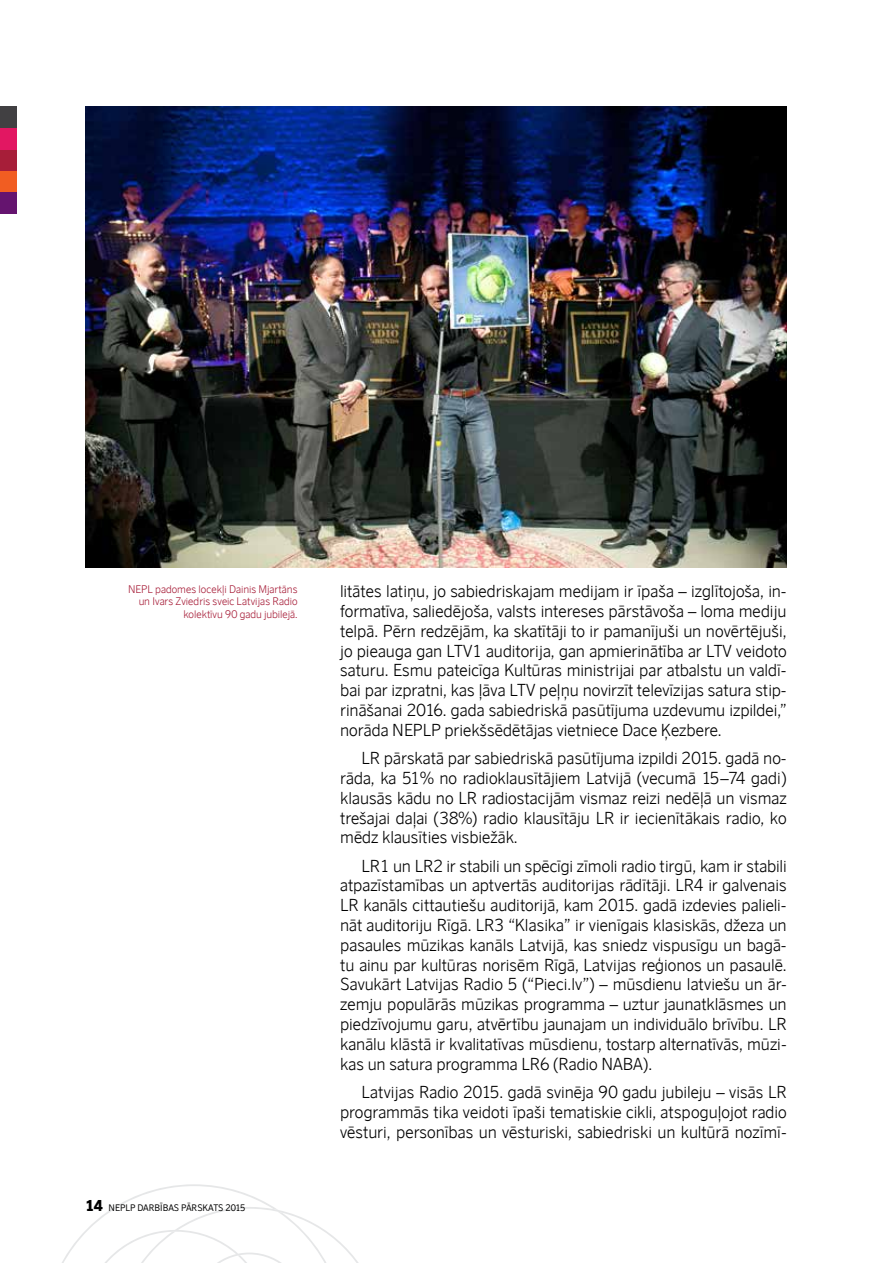
<style>
.page{position:relative;width:893px;height:1263px;background:#fff}
.page>*{position:absolute;margin:0;border:0;box-sizing:border-box;transform-origin:0 0}
.t1{font:300 16.5px/19.8px "Scandinavian Balt";color:#000}
.t2{font:300 10.5px/12.6px "Scandinavian Balt";color:#a71e39;text-align:right}
.t3{font:9px "Scandinavian Balt";color:#000}
.s1{font-weight:900;font-size:15px}
</style>
<div class="page">
<div style="left:0;top:192px;width:17px;height:22px;background:#65146f"></div>
<div style="left:0;top:171px;width:17px;height:21px;background:#f15d22"></div>
<div style="left:0;top:149px;width:17px;height:22px;background:#a71e39"></div>
<div style="left:0;top:128px;width:17px;height:21px;background:#e21762"></div>
<div style="left:0;top:106px;width:17px;height:22px;background:#414042"></div>
<svg style="left:62px;top:1184px;width:297px;height:79px"></svg>
<img style="left:85px;top:106px;width:702px;height:462px">
<p class="t2" style="left:128px;top:583px;width:14px">NEPL</p>
<p class="t2" style="left:139px;top:583px;width:160px">padomes locekļi Dainis Mjartāns<br>un Ivars Zviedris sveic Latvijas Radio kolektīvu 90 gadu jubilejā.</p>
<p class="t3" style="left:85px;top:1202px;width:162px"><span class="s1">14</span> NEPLP DARBĪBAS PĀRSKATS 2015</p>
<p class="t1" style="left:340px;top:582px;width:448px;text-align:justify">litātes latiņu, jo sabiedriskajam medijam ir īpaša – izglītojoša, in&shy;formatīva, saliedējoša, valsts intereses pārstāvoša – loma mediju telpā. Pērn redzējām, ka skatītāji to ir pamanījuši un novērtējuši, jo pieauga gan LTV1 auditorija, gan apmierinātība ar LTV veidoto saturu. Esmu pateicīga Kultūras ministrijai par atbalstu un valdī&shy;bai par izpratni, kas ļāva LTV peļņu novirzīt televīzijas satura stip&shy;rināšanai 2016. gada sabiedriskā pasūtījuma uzdevumu izpildei,” norāda NEPLP</p>
<p class="t1" style="left:361px;top:716px;width:427px;line-height:28.3px;text-indent:83px">priekšsēdētājas vietniece Dace Ķezbere.<br>LR pārskatā par sabiedriskā pasūtījuma izpildi 2015. gadā no-</p>
<p class="t1" style="left:340px;top:768px;width:448px;text-align:justify">rāda, ka 51% no radioklausītājiem Latvijā (vecumā 15–74 gadi) klausās kādu no LR radiostacijām vismaz reizi nedēļā un vismaz trešajai daļai (38%) radio klausītāju LR ir iecienītākais radio, ko mēdz klausīties visbiežāk.</p>
<p class="t1" style="left:340px;top:856px;width:448px;text-indent:21px">LR 1 un LR2 ir stabili un spēcīgi zīmoli radio tirgū, kam ir stabili atpazīstamības un aptvertās auditorijas rādītāji. LR4 ir galvenais LR kanāls cittautiešu auditorijā, kam 2015. gadā izdevies palieli&shy;nāt auditoriju Rīgā. LR3 “Klasika” ir vienīgais klasiskās, džeza un pasaules mūzikas kanāls Latvijā, kas sniedz vispusīgu un bagā&shy;tu ainu par kultūras norisēm Rīgā, Latvijas reģionos un pasaulē.<br>Savukārt Latvijas Radio 5 (“Pieci.lv”) – mūsdienu latviešu un ār&shy;zemju populārās mūzikas programma – uztur jaunatklāsmes un piedzīvojumu garu, atvērtību jaunajam un individuālo brīvību. LR kanālu klāstā ir kvalitatīvas mūsdienu, tostarp alternatīvās, mūzi&shy;kas un satura programma LR6 (Radio NABA).</p>
<p class="t1" style="left:340px;top:1082px;width:448px;text-indent:21px">Latvijas Radio 2015. gadā svinēja 90 gadu jubileju – visās LR programmās tika veidoti īpaši tematiskie cikli, atspoguļojot radio vēsturi, personības un vēsturiski, sabiedriski un kultūrā nozīmī-</p>
</div>
